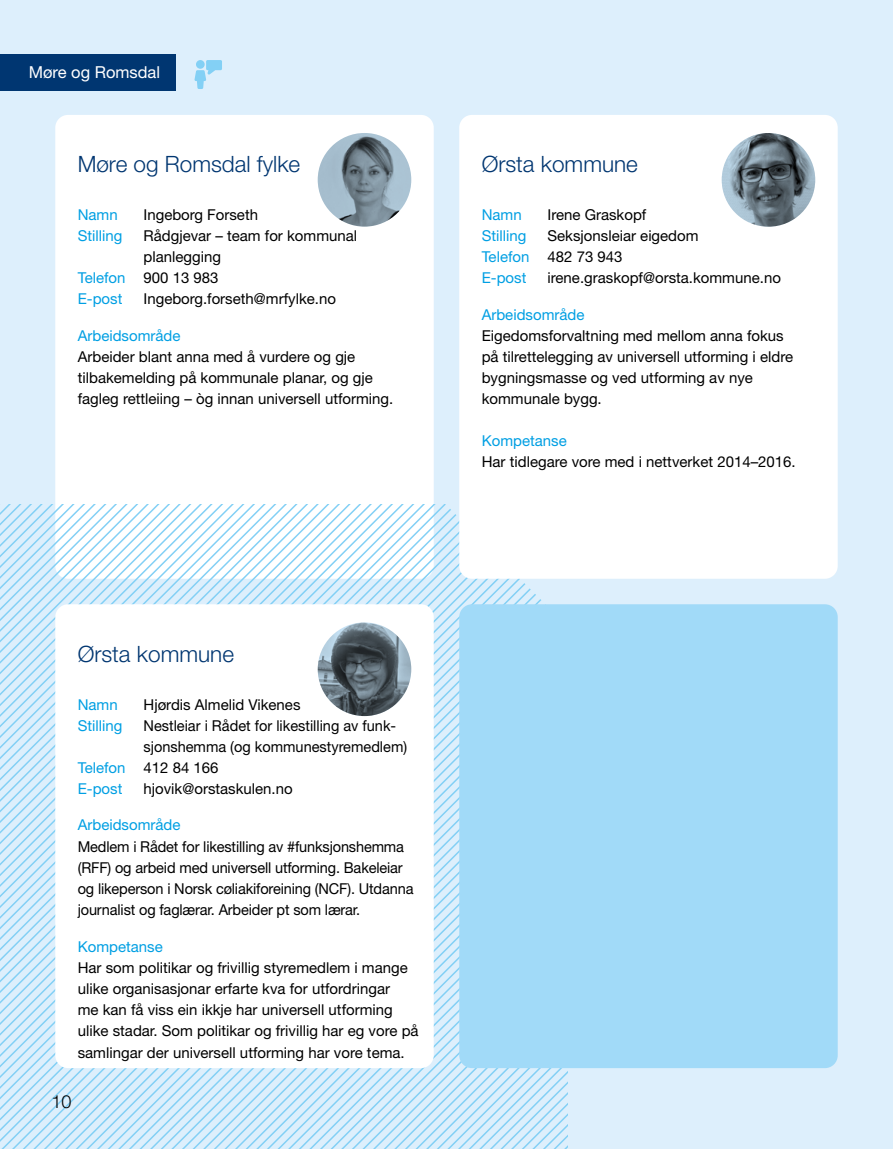
<style>
.page{position:relative;width:893px;height:1149px;background:#fff}
.page>*{position:absolute;margin:0;border:0;box-sizing:border-box;transform-origin:0 0}
.Heading{font:300 22.5px "Helvetica Neue LT Pro";color:#003671}
.Heading-2{font:300 18px "Helvetica Neue LT Pro";color:#000}
.Brød_boks{font:16.5px "Helvetica Neue LT Pro";color:#fff}
.Brød_boks-2{font:15px/21px "Helvetica Neue LT Pro";color:#000}
.Brød_boks-3{font:15px "Helvetica Neue LT Pro";color:#009fe3}
</style>
<div class="page">
<div style="left:0;top:0;width:893px;height:1148px;background:#ddeffc"></div>
<div style="left:55px;top:115px;width:379px;height:463px;background:#fff;border-radius:13px"></div>
<div style="left:0;top:54px;width:176px;height:37px;background:#003671"></div>
<svg style="left:194px;top:60px;width:28px;height:29px"></svg>
<svg style="left:0;top:505px;width:567px;height:643px"></svg>
<div style="left:459px;top:604px;width:379px;height:463px;background:#a1daf8;border-radius:13px"></div>
<div style="left:459px;top:115px;width:379px;height:463px;background:#fff;border-radius:13px"></div>
<img style="left:722px;top:133px;width:93px;height:93px">
<div style="left:55px;top:604px;width:379px;height:463px;background:#fff;border-radius:13px"></div>
<img style="left:318px;top:622px;width:93px;height:93px">
<img style="left:318px;top:133px;width:93px;height:93px">
<p class="Brød_boks" style="left:29px;top:62px;width:133px">Møre og Romsdal</p>
<p class="Heading" style="left:78px;top:150px;width:224px">Møre og Romsdal fylke</p>
<p class="Brød_boks-3" style="left:78px;top:206px;width:42px">Namn</p>
<p class="Brød_boks-3" style="left:78px;top:227px;width:46px">Stilling</p>
<p class="Brød_boks-3" style="left:78px;top:269px;width:49px">Telefon</p>
<p class="Brød_boks-3" style="left:78px;top:290px;width:46px">E-post</p>
<p class="Brød_boks-3" style="left:78px;top:326px;width:104px">Arbeidsområde</p>
<p class="Brød_boks-2" style="left:144px;top:204px;width:116px">Ingeborg Forseth</p>
<p class="Brød_boks-2" style="left:144px;top:225px;width:215px">Rådgjevar – team for kommunal planlegging</p>
<p class="Brød_boks-2" style="left:144px;top:267px;width:77px">900 13 983</p>
<p class="Brød_boks-2" style="left:144px;top:288px;width:194px">Ingeborg.forseth@mrfylke.no</p>
<p class="Brød_boks-2" style="left:78px;top:345px;width:317px">Arbeider blant anna med å vurdere og gje tilbakemelding på kommunale planar, og gje fagleg rettleiing – òg innan universell utforming.</p>
<p class="Heading" style="left:482px;top:150px;width:158px">Ørsta kommune</p>
<p class="Brød_boks-3" style="left:482px;top:206px;width:42px">Namn</p>
<p class="Brød_boks-3" style="left:482px;top:227px;width:46px">Stilling</p>
<p class="Brød_boks-3" style="left:482px;top:248px;width:49px">Telefon</p>
<p class="Brød_boks-3" style="left:482px;top:269px;width:46px">E-post</p>
<p class="Brød_boks-2" style="left:547px;top:204px;width:100px">Irene Graskopf</p>
<p class="Brød_boks-2" style="left:547px;top:225px;width:153px">Seksjonsleiar eigedom</p>
<p class="Brød_boks-2" style="left:547px;top:246px;width:77px">482 73 943</p>
<p class="Brød_boks-2" style="left:547px;top:267px;width:235px">irene.graskopf@orsta.kommune.no</p>
<p class="Brød_boks-3" style="left:482px;top:305px;width:104px">Arbeidsområde</p>
<p class="Brød_boks-2" style="left:482px;top:324px;width:313px">Eigedomsforvaltning med mellom anna fokus på tilrettelegging av universell utforming i eldre bygningsmasse og ved utforming av nye kommunale bygg.</p>
<p class="Brød_boks-3" style="left:482px;top:431px;width:87px">Kompetanse</p>
<p class="Brød_boks-2" style="left:482px;top:450px;width:315px">Har tidlegare vore med i nettverket 2014–2016.</p>
<p class="Heading" style="left:78px;top:639px;width:158px">Ørsta kommune</p>
<p class="Brød_boks-3" style="left:78px;top:695px;width:42px">Namn</p>
<p class="Brød_boks-3" style="left:78px;top:716px;width:46px">Stilling</p>
<p class="Brød_boks-3" style="left:78px;top:758px;width:49px">Telefon</p>
<p class="Brød_boks-3" style="left:78px;top:779px;width:46px">E-post</p>
<p class="Brød_boks-2" style="left:144px;top:693px;width:158px">Hjørdis Almelid Vikenes</p>
<p class="Brød_boks-2" style="left:144px;top:714px;width:265px">Nestleiar i Rådet for likestilling av funk&shy;sjonshemma (og kommunestyremedlem)</p>
<p class="Brød_boks-2" style="left:144px;top:756px;width:77px">412 84 166</p>
<p class="Brød_boks-2" style="left:144px;top:777px;width:151px">hjovik@orstaskulen.no</p>
<p class="Brød_boks-3" style="left:78px;top:815px;width:104px">Arbeidsområde</p>
<p class="Brød_boks-2" style="left:78px;top:835px;width:337px">Medlem i Rådet for likestilling av #funksjonshemma (RFF) og arbeid med universell utforming. Bakeleiar og likeperson i Norsk cøliakiforeining (NCF). Utdanna journalist og faglærar. Arbeider pt som lærar.</p>
<p class="Brød_boks-3" style="left:78px;top:937px;width:87px">Kompetanse</p>
<p class="Brød_boks-2" style="left:78px;top:956px;width:342px">Har som politikar og frivillig styremedlem i mange ulike organisasjonar erfarte kva for utfordringar<br>me kan få viss ein ikkje har universell utforming ulike stadar. Som politikar og frivillig har eg vore på samlingar der universell utforming har vore tema.</p>
<p class="Heading-2" style="left:52px;top:1089px;width:22px">10</p>
</div>
